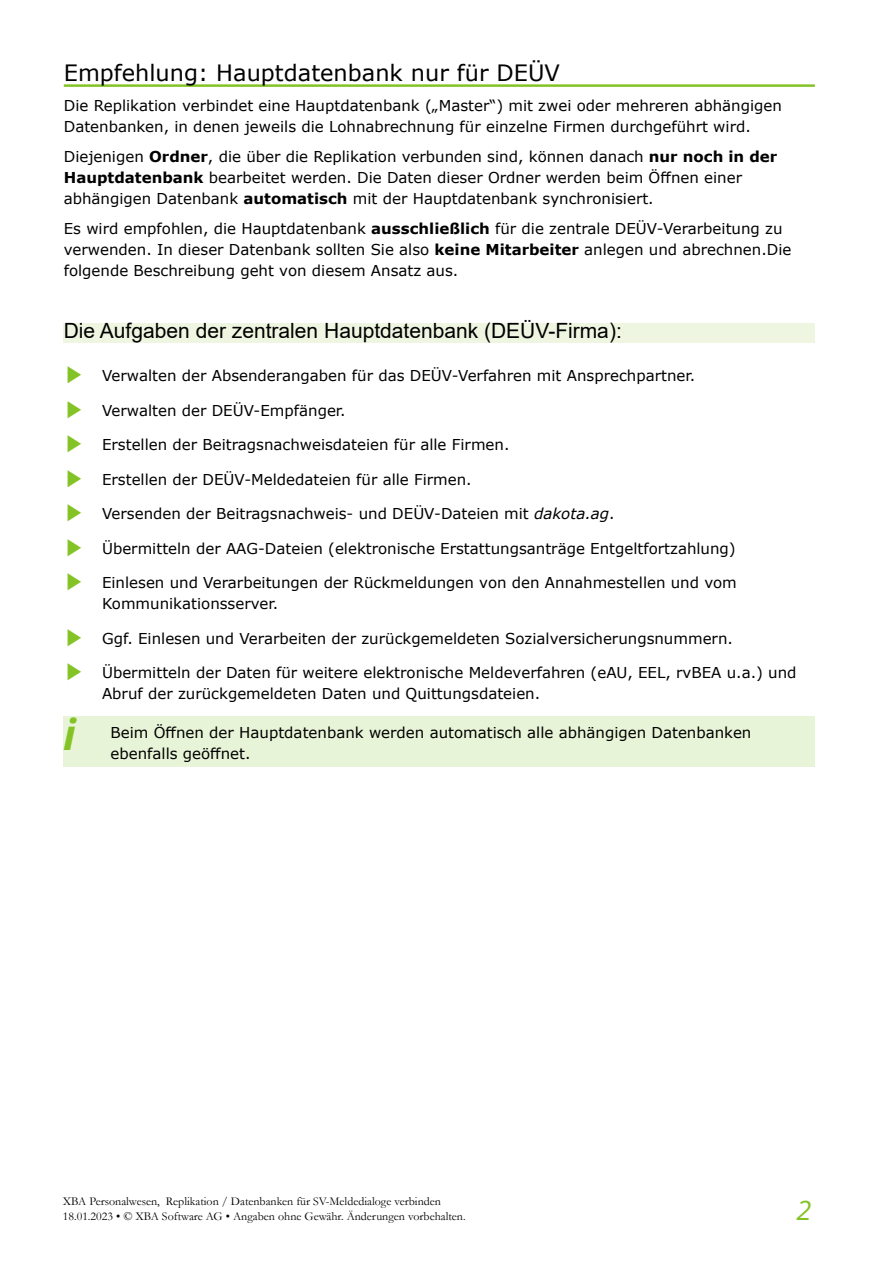
<style>
.page{position:relative;width:893px;height:1263px;background:#fff}
.page>*{position:absolute;margin:0;border:0;box-sizing:border-box;transform-origin:0 0}
.t1{font:italic 700 42.6px "Open Sans";color:#84c325}
.t2{font:italic 27px "Open Sans";color:#84c325}
.t3{font:22.5px "Verdana";color:#000}
.t4{font:21px "Arial";color:#000}
.t5{font:15px/21px "Verdana";color:#000}
.t6{font:12px/15px "Garamond";color:#000}
.s1{font-weight:700}
.s2{font-family:"Malgun Gothic";font-size:21px;color:#84c325}
.s3{font-style:italic}
</style>
<div class="page">
<hr style="left:64px;top:84px;width:751px;height:3px;background:#84c325">
<div style="left:64px;top:323px;width:751px;height:19px;background:#eef6e1"></div>
<div style="left:63px;top:716px;width:752px;height:51px;background:#e8f4d7"></div>
<h3 class="t3" style="left:64px;top:64px;width:498px">Empfehlung: Hauptdatenbank nur für DEÜV</h3>
<p class="t5" style="left:64px;top:96px;width:720px">Die Replikation verbindet eine Hauptdatenbank („Master“) mit zwei oder mehreren abhängigen<br>Datenbanken, in denen jeweils die Lohnabrechnung für einzelne Firmen durchgeführt wird.</p>
<p class="t5" style="left:64px;top:147px;width:715px">Diejenigen <span class="s1">Ordner</span>, die über die Replikation verbunden sind, können danach <span class="s1">nur noch in der<br>Hauptdatenbank</span> bearbeitet werden. Die Daten dieser Ordner werden beim Öffnen einer abhängigen Datenbank <span class="s1">automatisch</span> mit der Hauptdatenbank synchronisiert.</p>
<p class="t5" style="left:64px;top:219px;width:729px">Es wird empfohlen, die Hauptdatenbank <span class="s1">ausschließlich</span> für die zentrale DEÜV-Verarbeitung zu verwenden. In dieser Datenbank sollten Sie also <span class="s1">keine Mitarbeiter</span> anlegen und abrechnen.Die folgende Beschreibung geht von diesem Ansatz aus.</p>
<h3 class="t4" style="left:64px;top:323px;width:559px">Die Aufgaben der zentralen Hauptdatenbank (DEÜV-Firma):</h3>
<p class="t5" style="left:64px;top:367px;width:633px"><span class="s2">▶</span> Verwalten der Absenderangaben für das DEÜV-Verfahren mit Ansprechpartner.</p>
<p class="t5" style="left:64px;top:401px;width:283px"><span class="s2">▶</span> Verwalten der DEÜV-Empfänger.</p>
<p class="t5" style="left:64px;top:436px;width:447px"><span class="s2">▶</span> Erstellen der Beitragsnachweisdateien für alle Firmen.</p>
<p class="t5" style="left:64px;top:470px;width:409px"><span class="s2">▶</span> Erstellen der DEÜV-Meldedateien für alle Firmen.</p>
<p class="t5" style="left:64px;top:505px;width:552px"><span class="s2">▶</span> Versenden der Beitragsnachweis- und DEÜV-Dateien mit <span class="s3">dakota.ag</span>.</p>
<p class="t5" style="left:64px;top:539px;width:673px"><span class="s2">▶</span> Übermitteln der AAG-Dateien (elektronische Erstattungsanträge Entgeltfortzahlung)</p>
<p class="t5" style="left:102px;top:574px;width:636px;text-indent:-38px"><span class="s2">▶</span> Einlesen und Verarbeitungen der Rückmeldungen von den Annahmestellen und vom<br>Kommunikationsserver.</p>
<p class="t5" style="left:64px;top:629px;width:671px"><span class="s2">▶</span> Ggf. Einlesen und Verarbeiten der zurückgemeldeten Sozialversicherungsnummern.</p>
<p class="t5" style="left:102px;top:664px;width:696px;text-indent:-38px"><span class="s2">▶</span> Übermitteln der Daten für weitere elektronische Meldeverfahren (eAU, EEL, rvBEA u.a.) und<br>Abruf der zurückgemeldeten Daten und Quittungsdateien.</p>
<h1 class="t1" style="left:63px;top:718px;width:14px">i</h1>
<p class="t5" style="left:111px;top:724px;width:642px">Beim Öffnen der Hauptdatenbank werden automatisch alle abhängigen Datenbanken ebenfalls geöffnet.</p>
<p class="t6" style="left:63px;top:1195px;width:404px">XBA Personalwesen, Replikation / Datenbanken für SV-Meldedialoge verbinden<br>18.01.2023 • © XBA Software AG • Angaben ohne Gewähr. Änderungen vorbehalten.</p>
<h2 class="t2" style="left:796px;top:1200px;width:16px">2</h2>
</div>
